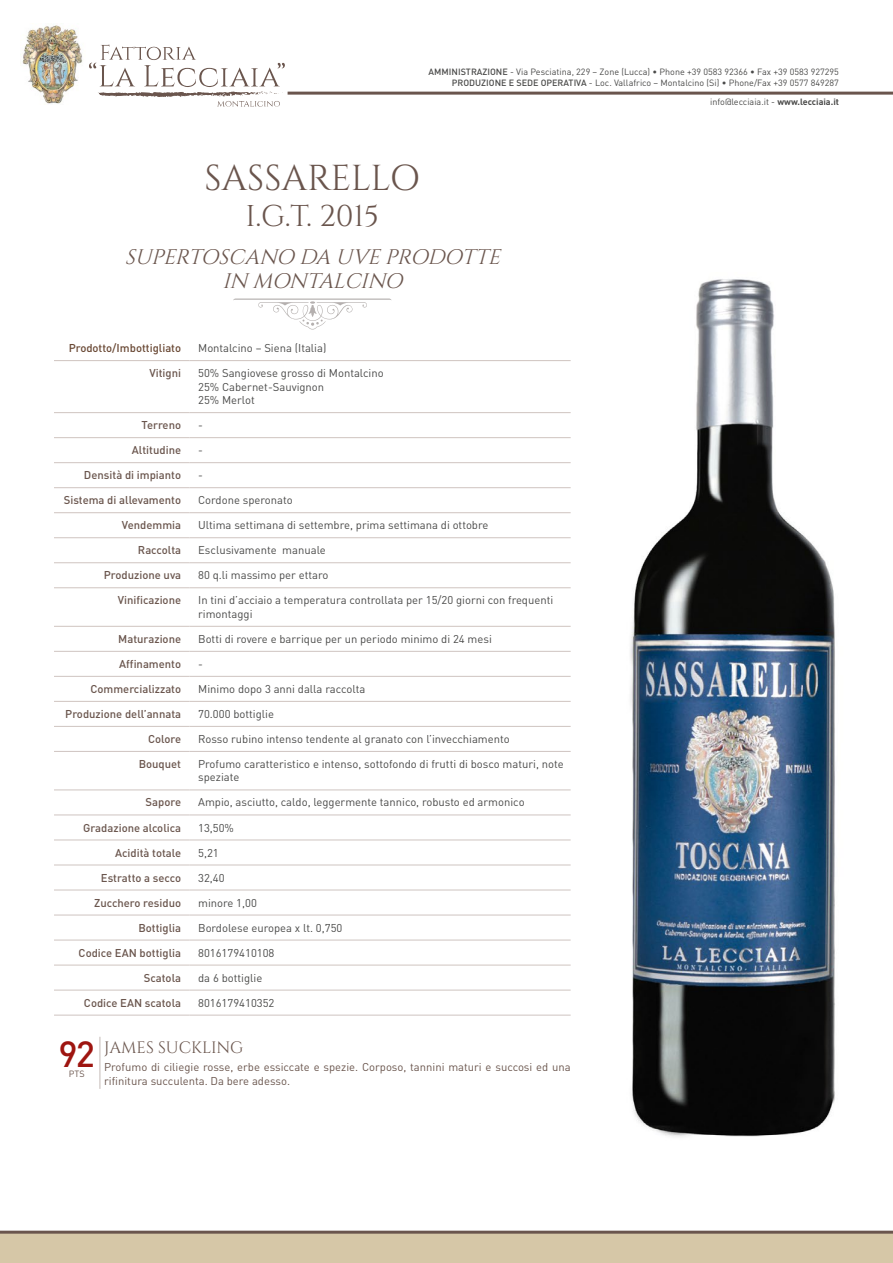
<style>
.page{position:relative;width:893px;height:1263px;background:#fff}
.page>*{position:absolute;margin:0;border:0;box-sizing:border-box;transform-origin:0 0}
.t1{font:36px "Cinzel";color:#6a554d}
.t2{font:500 36px "DIN";color:#9e1510}
.t3{font:30px "Cinzel";color:#6a554d}
.t4{font:italic 21px/24px "Cinzel";color:#6a554d;text-align:center}
.t5{font:16.5px "Cinzel";color:#6a554d}
.t6{font:11.25px/13.5px "DIN";color:#4a4a49}
.t7{font:500 11.25px "DIN";color:#6a554d}
.t8{font:11.25px/13.5px "DIN";color:#6a554d}
.t9{font:500 11.25px "DIN";color:#694834}
.t10{font:9px/10.8px "DIN";color:#4a4a49;text-align:right}
.t11{font:9px "DIN";color:#6a554d}
.s1{font-weight:500}
.s2{font-weight:700}
</style>
<div class="page">
<div style="left:0;top:1233px;width:893px;height:30px;background:#d6c7a7"></div>
<hr style="left:0;top:1231px;width:893px;height:3px;background:#6a554d">
<hr style="left:288px;top:92px;width:605px;height:3px;background:#6a554d">
<img style="left:22px;top:25px;width:61px;height:79px">
<svg style="left:89px;top:45px;width:196px;height:62px"></svg>
<img style="left:630px;top:279px;width:205px;height:858px">
<svg style="left:233px;top:299px;width:158px;height:31px"></svg>
<hr style="left:54px;top:360px;width:136px;height:1px;background:#cfc4c0">
<hr style="left:190px;top:360px;width:381px;height:1px;background:#cfc4c0">
<hr style="left:54px;top:412px;width:136px;height:1px;background:#cfc4c0">
<hr style="left:190px;top:412px;width:381px;height:1px;background:#cfc4c0">
<hr style="left:54px;top:437px;width:136px;height:1px;background:#cfc4c0">
<hr style="left:190px;top:437px;width:381px;height:1px;background:#cfc4c0">
<hr style="left:54px;top:462px;width:136px;height:1px;background:#cfc4c0">
<hr style="left:190px;top:462px;width:381px;height:1px;background:#cfc4c0">
<hr style="left:54px;top:487px;width:136px;height:1px;background:#cfc4c0">
<hr style="left:190px;top:487px;width:381px;height:1px;background:#cfc4c0">
<hr style="left:54px;top:512px;width:136px;height:1px;background:#cfc4c0">
<hr style="left:190px;top:512px;width:381px;height:1px;background:#cfc4c0">
<hr style="left:54px;top:537px;width:136px;height:1px;background:#cfc4c0">
<hr style="left:190px;top:537px;width:381px;height:1px;background:#cfc4c0">
<hr style="left:54px;top:562px;width:136px;height:1px;background:#cfc4c0">
<hr style="left:190px;top:562px;width:381px;height:1px;background:#cfc4c0">
<hr style="left:54px;top:587px;width:136px;height:1px;background:#cfc4c0">
<hr style="left:190px;top:587px;width:381px;height:1px;background:#cfc4c0">
<hr style="left:54px;top:626px;width:136px;height:1px;background:#cfc4c0">
<hr style="left:190px;top:626px;width:381px;height:1px;background:#cfc4c0">
<hr style="left:54px;top:651px;width:136px;height:1px;background:#cfc4c0">
<hr style="left:190px;top:651px;width:381px;height:1px;background:#cfc4c0">
<hr style="left:54px;top:676px;width:136px;height:1px;background:#cfc4c0">
<hr style="left:190px;top:676px;width:381px;height:1px;background:#cfc4c0">
<hr style="left:54px;top:701px;width:136px;height:1px;background:#cfc4c0">
<hr style="left:190px;top:701px;width:381px;height:1px;background:#cfc4c0">
<hr style="left:54px;top:726px;width:136px;height:1px;background:#cfc4c0">
<hr style="left:190px;top:726px;width:381px;height:1px;background:#cfc4c0">
<hr style="left:54px;top:751px;width:136px;height:1px;background:#cfc4c0">
<hr style="left:190px;top:751px;width:381px;height:1px;background:#cfc4c0">
<hr style="left:54px;top:789px;width:136px;height:1px;background:#cfc4c0">
<hr style="left:190px;top:789px;width:381px;height:1px;background:#cfc4c0">
<hr style="left:54px;top:814px;width:136px;height:1px;background:#cfc4c0">
<hr style="left:190px;top:814px;width:381px;height:1px;background:#cfc4c0">
<hr style="left:54px;top:839px;width:136px;height:1px;background:#cfc4c0">
<hr style="left:190px;top:839px;width:381px;height:1px;background:#cfc4c0">
<hr style="left:54px;top:865px;width:136px;height:1px;background:#cfc4c0">
<hr style="left:190px;top:865px;width:381px;height:1px;background:#cfc4c0">
<hr style="left:54px;top:890px;width:136px;height:1px;background:#cfc4c0">
<hr style="left:190px;top:890px;width:381px;height:1px;background:#cfc4c0">
<hr style="left:54px;top:915px;width:136px;height:1px;background:#cfc4c0">
<hr style="left:190px;top:915px;width:381px;height:1px;background:#cfc4c0">
<hr style="left:54px;top:940px;width:136px;height:1px;background:#cfc4c0">
<hr style="left:190px;top:940px;width:381px;height:1px;background:#cfc4c0">
<hr style="left:54px;top:965px;width:136px;height:1px;background:#cfc4c0">
<hr style="left:190px;top:965px;width:381px;height:1px;background:#cfc4c0">
<hr style="left:54px;top:990px;width:136px;height:1px;background:#cfc4c0">
<hr style="left:190px;top:990px;width:381px;height:1px;background:#cfc4c0">
<hr style="left:54px;top:1015px;width:136px;height:1px;background:#cfc4c0">
<hr style="left:190px;top:1015px;width:381px;height:1px;background:#cfc4c0">
<svg style="left:100px;top:1037px;width:1px;height:22px"></svg>
<hr style="left:100px;top:1059px;width:1px;height:30px;background:#c4bab6">
<p class="t10" style="left:429px;top:66px;width:412px"><span class="s1">AMMINISTRAZIONE</span> - Via Pesciatina, 229 – Zone (Lucca) • Phone +39 0583 92366 • Fax +39 0583 927295<br><span class="s1">PRODUZIONE E SEDE OPERATIVA</span> - Loc. Vallafrico – Montalcino (Si) • Phone/Fax +39 0577 849287</p>
<p class="t10" style="left:710px;top:96px;width:130px">info@lecciaia.it - <span class="s2">www.lecciaia.it</span></p>
<h1 class="t1" style="left:204px;top:157px;width:217px">SASSARELLO</h1>
<h2 class="t3" style="left:246px;top:198px;width:135px">I.G.T. 2015</h2>
<h3 class="t4" style="left:125px;top:245px;width:383px">SUPERTOSCANO DA UVE PRODOTTE<br>IN MONTALCINO</h3>
<p class="t9" style="left:69px;top:341px;width:114px">Prodotto/Imbottigliato</p>
<p class="t6" style="left:198px;top:341px;width:130px">Montalcino – Siena (Italia)</p>
<p class="t7" style="left:149px;top:366px;width:33px">Vitigni</p>
<p class="t6" style="left:198px;top:366px;width:187px">50% Sangiovese grosso di Montalcino<br>25% Cabernet-Sauvignon<br>25% Merlot</p>
<p class="t7" style="left:142px;top:418px;width:41px">Terreno</p>
<p class="t6" style="left:198px;top:418px;width:6px">-</p>
<p class="t7" style="left:132px;top:443px;width:51px">Altitudine</p>
<p class="t6" style="left:198px;top:443px;width:6px">-</p>
<p class="t7" style="left:84px;top:468px;width:99px">Densità di impianto</p>
<p class="t6" style="left:198px;top:468px;width:6px">-</p>
<p class="t7" style="left:64px;top:493px;width:119px">Sistema di allevamento</p>
<p class="t6" style="left:198px;top:493px;width:96px">Cordone speronato</p>
<p class="t7" style="left:122px;top:518px;width:61px">Vendemmia</p>
<p class="t6" style="left:198px;top:518px;width:292px">Ultima settimana di settembre, prima settimana di ottobre</p>
<p class="t7" style="left:138px;top:543px;width:45px">Raccolta</p>
<p class="t6" style="left:198px;top:543px;width:129px">Esclusivamente manuale</p>
<p class="t7" style="left:104px;top:568px;width:79px">Produzione uva</p>
<p class="t6" style="left:198px;top:568px;width:132px">80 q.li massimo per ettaro</p>
<p class="t7" style="left:118px;top:593px;width:65px">Vinificazione</p>
<p class="t6" style="left:198px;top:593px;width:357px">In tini d’acciaio a temperatura controllata per 15/20 giorni con frequenti rimontaggi</p>
<p class="t7" style="left:118px;top:632px;width:64px">Maturazione</p>
<p class="t6" style="left:198px;top:632px;width:295px">Botti di rovere e barrique per un periodo minimo di 24 mesi</p>
<p class="t7" style="left:119px;top:657px;width:63px">Affinamento</p>
<p class="t6" style="left:198px;top:657px;width:6px">-</p>
<p class="t7" style="left:90px;top:682px;width:92px">Commercializzato</p>
<p class="t6" style="left:198px;top:682px;width:169px">Minimo dopo 3 anni dalla raccolta</p>
<p class="t7" style="left:65px;top:707px;width:117px">Produzione dell’annata</p>
<p class="t6" style="left:198px;top:707px;width:77px">70.000 bottiglie</p>
<p class="t7" style="left:148px;top:732px;width:35px">Colore</p>
<p class="t6" style="left:198px;top:732px;width:313px">Rosso rubino intenso tendente al granato con l’invecchiamento</p>
<p class="t7" style="left:139px;top:757px;width:44px">Bouquet</p>
<p class="t6" style="left:198px;top:757px;width:367px">Profumo caratteristico e intenso, sottofondo di frutti di bosco maturi, note speziate</p>
<p class="t7" style="left:146px;top:795px;width:37px">Sapore</p>
<p class="t6" style="left:198px;top:795px;width:328px">Ampio, asciutto, caldo, leggermente tannico, robusto ed armonico</p>
<p class="t7" style="left:83px;top:820px;width:99px">Gradazione alcolica</p>
<p class="t6" style="left:198px;top:820px;width:37px">13,50%</p>
<p class="t7" style="left:115px;top:845px;width:68px">Acidità totale</p>
<p class="t6" style="left:198px;top:845px;width:22px">5,21</p>
<p class="t7" style="left:101px;top:870px;width:82px">Estratto a secco</p>
<p class="t6" style="left:198px;top:870px;width:28px">32,40</p>
<p class="t7" style="left:94px;top:895px;width:88px">Zucchero residuo</p>
<p class="t6" style="left:198px;top:895px;width:60px">minore 1,00</p>
<p class="t7" style="left:138px;top:920px;width:44px">Bottiglia</p>
<p class="t6" style="left:198px;top:920px;width:146px">Bordolese europea x lt. 0,750</p>
<p class="t7" style="left:79px;top:945px;width:104px">Codice EAN bottiglia</p>
<p class="t6" style="left:198px;top:945px;width:78px">8016179410108</p>
<p class="t7" style="left:144px;top:970px;width:39px">Scatola</p>
<p class="t6" style="left:198px;top:971px;width:66px">da 6 bottiglie</p>
<p class="t7" style="left:84px;top:995px;width:99px">Codice EAN scatola</p>
<p class="t6" style="left:198px;top:996px;width:78px">8016179410352</p>
<h1 class="t2" style="left:58px;top:1031px;width:38px">92</h1>
<p class="t11" style="left:69px;top:1068px;width:17px">PTS</p>
<h3 class="t5" style="left:104px;top:1038px;width:141px">JAMES SUCKLING</h3>
<p class="t8" style="left:104px;top:1060px;width:468px">Profumo di ciliegie rosse, erbe essiccate e spezie. Corposo, tannini maturi e succosi ed una rifinitura succulenta. Da bere adesso.</p>
</div>
